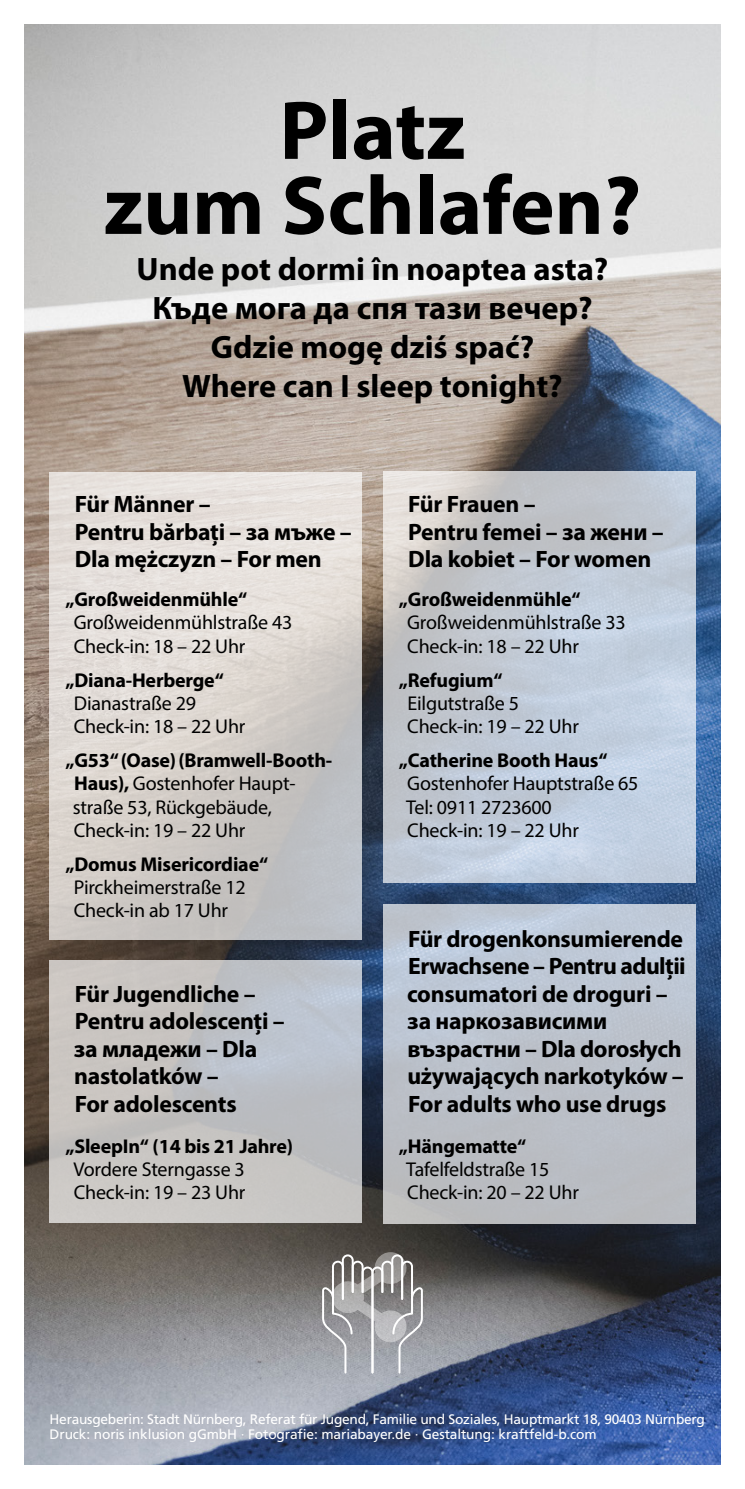
<style>
.page{position:relative;width:745px;height:1489px;background:#fff}
.page>*{position:absolute;margin:0;border:0;box-sizing:border-box;transform-origin:0 0}
.t1{font:700 84px/75px "Myriad Pro";color:#000;text-align:center}
.t2{font:700 32.5px "Myriad Pro";color:#000}
.t3{font:700 23.75px/27.5px "Myriad Pro";letter-spacing:-.01em;color:#000}
.t4{font:20px/23.2px "Myriad Pro";letter-spacing:-.01em;color:#000}
.Copy{font:13.75px/15px "Frutiger LT Pro";letter-spacing:-.02em;color:#fff}
.s1{font-weight:700}
</style>
<div class="page">
<img style="left:25px;top:25px;width:694px;height:1438px">
<svg style="left:50px;top:471px;width:311px;height:468px;background:#d7d3cf"></svg>
<div style="left:50px;top:960px;width:311px;height:262px;background:linear-gradient(to right,#ccc6c0,#bbc0c8)"></div>
<div style="left:383px;top:904px;width:311px;height:318px;background:linear-gradient(to bottom,#bfcbdb,#b8b9bc)"></div>
<svg style="left:383px;top:471px;width:311px;height:411px;background:#c3cbd5"></svg>
<svg style="left:321px;top:1251px;width:102px;height:123px;background:#9e9e9f"></svg>
<p class="t1" style="left:104px;top:90px;width:538px">Platz<br>zum Schlafen?</p>
<p class="t2" style="left:136px;top:248px;width:473px">Unde pot dormi în noaptea asta?</p>
<p class="t2" style="left:152px;top:287px;width:441px">Къде мога да спя тази вечер?</p>
<p class="t2" style="left:210px;top:326px;width:325px">Gdzie mogę dziś spać?</p>
<p class="t2" style="left:182px;top:365px;width:382px">Where can I sleep tonight?</p>
<p class="t3" style="left:75px;top:489px;width:278px">Für Männer –<br>Pentru bărbați – за мъже –<br>Dla mężczyzn – For men</p>
<p class="t4" style="left:74px;top:587px;width:220px;text-indent:-8px"><span class="s1">„Großweidenmühle“<br></span>Großweidenmühlstraße 43<br>Check-in: 18 – 22 Uhr</p>
<p class="t4" style="left:74px;top:668px;width:173px;text-indent:-8px"><span class="s1">„Diana-Herberge“<br></span>Dianastraße 29<br>Check-in: 18 – 22 Uhr</p>
<p class="t4" style="left:73px;top:748px;width:261px;text-indent:-7px"><span class="s1">„G53“(Oase)(Bramwell-Booth-<br>Haus),</span> Gostenhofer Haupt&shy;straße 53, Rückgebäude,<br>Check-in: 19 – 22 Uhr</p>
<p class="t4" style="left:74px;top:852px;width:196px;text-indent:-8px"><span class="s1">„Domus Misericordiae“<br></span>Pirckheimerstraße 12<br>Check-in ab 17 Uhr</p>
<p class="t3" style="left:74px;top:979px;width:212px">Für Jugendliche –<br>Pentru adolescenți – за младежи – Dla nastolatków –<br>For adolescents</p>
<p class="t4" style="left:73px;top:1133px;width:221px;text-indent:-8px"><span class="s1">„SleepIn“ (14 bis 21 Jahre)<br></span>Vordere Sterngasse 3<br>Check-in: 19 – 23 Uhr</p>
<p class="t3" style="left:408px;top:489px;width:257px">Für Frauen –<br>Pentru femei – за жени –<br>Dla kobiet – For women</p>
<p class="t4" style="left:407px;top:587px;width:220px;text-indent:-8px"><span class="s1">„Großweidenmühle“<br></span>Großweidenmühlstraße 33<br>Check-in: 18 – 22 Uhr</p>
<p class="t4" style="left:407px;top:668px;width:173px;text-indent:-8px"><span class="s1">„Refugium“<br></span>Eilgutstraße 5<br>Check-in: 19 – 22 Uhr</p>
<p class="t4" style="left:406px;top:748px;width:234px;text-indent:-7px"><span class="s1">„Catherine Booth Haus“<br></span>Gostenhofer Hauptstraße 65<br>Tel: 0911 2723600<br>Check-in: 19 – 22 Uhr</p>
<p class="t3" style="left:407px;top:924px;width:280px">Für drogenkonsumierende<br>Erwachsene – Pentru adulții consumatori de droguri – за наркозависими възрастни – Dla dorosłych używających narkotyków –<br>For adults who use drugs</p>
<p class="t4" style="left:406px;top:1133px;width:174px;text-indent:-7px"><span class="s1">„Hängematte“<br></span>Tafelfeldstraße 15<br>Check-in: 20 – 22 Uhr</p>
<p class="Copy" style="left:50px;top:1411px;width:656px">Herausgeberin: Stadt Nürnberg, Referat für Jugend, Familie und Soziales, Hauptmarkt 18, 90403 Nürnberg<br>Druck: noris inklusion gGmbH · Fotografie: mariabayer.de · Gestaltung: kraftfeld-b.com</p>
</div>
